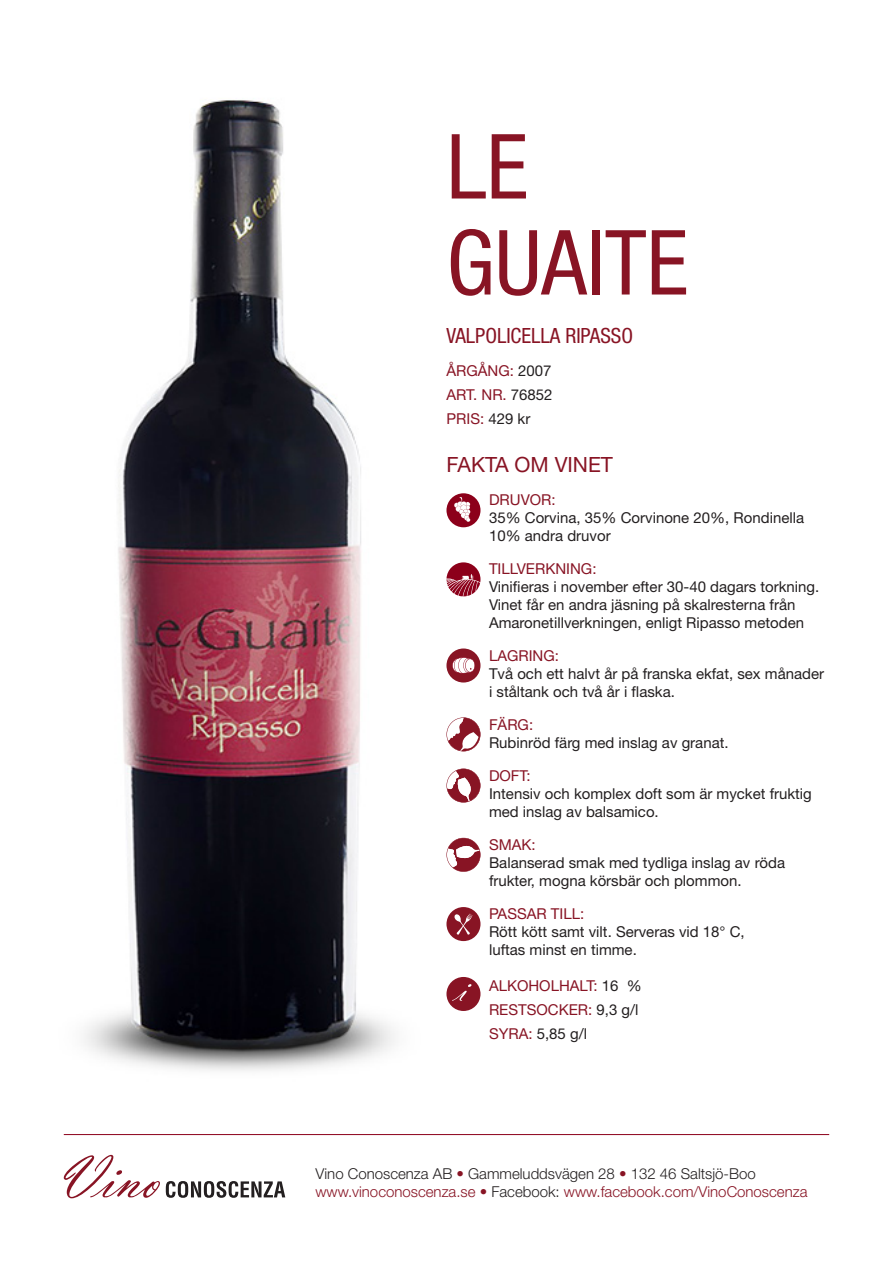
<style>
.page{position:relative;width:893px;height:1263px;background:#fff}
.page>*{position:absolute;margin:0;border:0;box-sizing:border-box;transform-origin:0 0}
.t1{font:condensed 90px/96px "Helvetica Neue";color:#881424}
.t2{font:condensed 21px "Helvetica Neue";color:#881424}
.t3{font:21px "Helvetica Neue";color:#881424}
.t4{font:15px/18px "Helvetica Neue";color:#231f20}
.t5{font:15px "Helvetica Neue";color:#881424}
.t6{font:300 15px "Helvetica Neue";color:#881424}
.t7{font:300 15px "Helvetica Neue";color:#231f20}
.s1{color:#231f20}
.s2{color:#881424}
</style>
<div class="page">
<img style="left:84px;top:100px;width:311px;height:971px">
<div style="left:446px;top:493px;width:34px;height:34px;background:#8c001a;border-radius:50%"></div>
<svg style="left:454px;top:497px;width:16px;height:25px"></svg>
<hr style="left:64px;top:1134px;width:765px;height:1px;background:#8c001a">
<svg style="left:64px;top:1155px;width:96px;height:43px"></svg>
<svg style="left:166px;top:1181px;width:119px;height:17px"></svg>
<svg style="left:446px;top:562px;width:34px;height:34px"></svg>
<svg style="left:446px;top:717px;width:34px;height:34px"></svg>
<svg style="left:446px;top:768px;width:34px;height:34px"></svg>
<svg style="left:446px;top:837px;width:35px;height:35px"></svg>
<div style="left:446px;top:648px;width:34px;height:34px;background:#881424;border-radius:50%"></div>
<svg style="left:452px;top:657px;width:23px;height:16px"></svg>
<div style="left:446px;top:907px;width:34px;height:34px;background:#881424;border-radius:50%"></div>
<svg style="left:454px;top:913px;width:18px;height:22px"></svg>
<div style="left:446px;top:977px;width:34px;height:34px;background:#881424;border-radius:50%"></div>
<svg style="left:452px;top:984px;width:19px;height:17px"></svg>
<p class="t1" style="left:446px;top:118px;width:243px">LE<br>GUAITE</p>
<p class="t2" style="left:446px;top:323px;width:188px">VALPOLICELLA RIPASSO</p>
<p class="t5" style="left:446px;top:361px;width:107px">ÅRGÅNG: <span class="s1">2007</span></p>
<p class="t5" style="left:446px;top:385px;width:108px">ART. NR. <span class="s1">76852</span></p>
<p class="t5" style="left:446px;top:409px;width:85px">PRIS: <span class="s1">429 kr</span></p>
<p class="t3" style="left:446px;top:451px;width:168px">FAKTA OM VINET</p>
<p class="t4" style="left:489px;top:490px;width:317px"><span class="s2">DRUVOR:<br></span>35% Corvina, 35% Corvinone 20%, Rondinella<br>10% andra druvor</p>
<p class="t4" style="left:489px;top:559px;width:332px"><span class="s2">TILLVERKNING:<br></span>Vinifieras i november efter 30-40 dagars torkning.<br>Vinet får en andra jäsning på skalresterna från Amaronetillverkningen, enligt Ripasso metoden</p>
<p class="t5" style="left:489px;top:646px;width:71px">LAGRING:</p>
<p class="t4" style="left:489px;top:664px;width:337px">Två och ett halvt år på franska ekfat, sex månader i ståltank och två år i flaska.</p>
<p class="t5" style="left:489px;top:715px;width:46px">FÄRG:</p>
<p class="t4" style="left:489px;top:733px;width:241px">Rubinröd färg med inslag av granat.</p>
<p class="t5" style="left:489px;top:766px;width:43px">DOFT:</p>
<p class="t4" style="left:489px;top:784px;width:324px">Intensiv och komplex doft som är mycket fruktig med inslag av balsamico.</p>
<p class="t5" style="left:489px;top:835px;width:48px">SMAK:</p>
<p class="t4" style="left:489px;top:853px;width:298px">Balanserad smak med tydliga inslag av röda</p>
<p class="t4" style="left:489px;top:871px;width:254px">frukter, mogna körsbär och plommon.</p>
<p class="t5" style="left:489px;top:904px;width:97px">PASSAR TILL:</p>
<p class="t4" style="left:489px;top:922px;width:257px">Rött kött samt vilt. Serveras vid 18° C, luftas minst en timme.</p>
<p class="t5" style="left:489px;top:976px;width:154px">ALKOHOLHALT: <span class="s1">16 %</span></p>
<p class="t5" style="left:489px;top:1000px;width:151px">RESTSOCKER: <span class="s1">9,3 g/l</span></p>
<p class="t4" style="left:489px;top:1024px;width:100px"><span class="s2">SYRA:</span> 5,85 g/l</p>
<p class="t7" style="left:315px;top:1164px;width:442px">Vino Conoscenza AB <span class="s2">•</span> Gammeluddsvägen 28 <span class="s2">•</span> 132 46 Saltsjö-Boo</p>
<p class="t6" style="left:315px;top:1182px;width:493px">www.vinoconoscenza.se • <span class="s1">Facebook:</span> www.facebook.com/VinoConoscenza</p>
</div>
